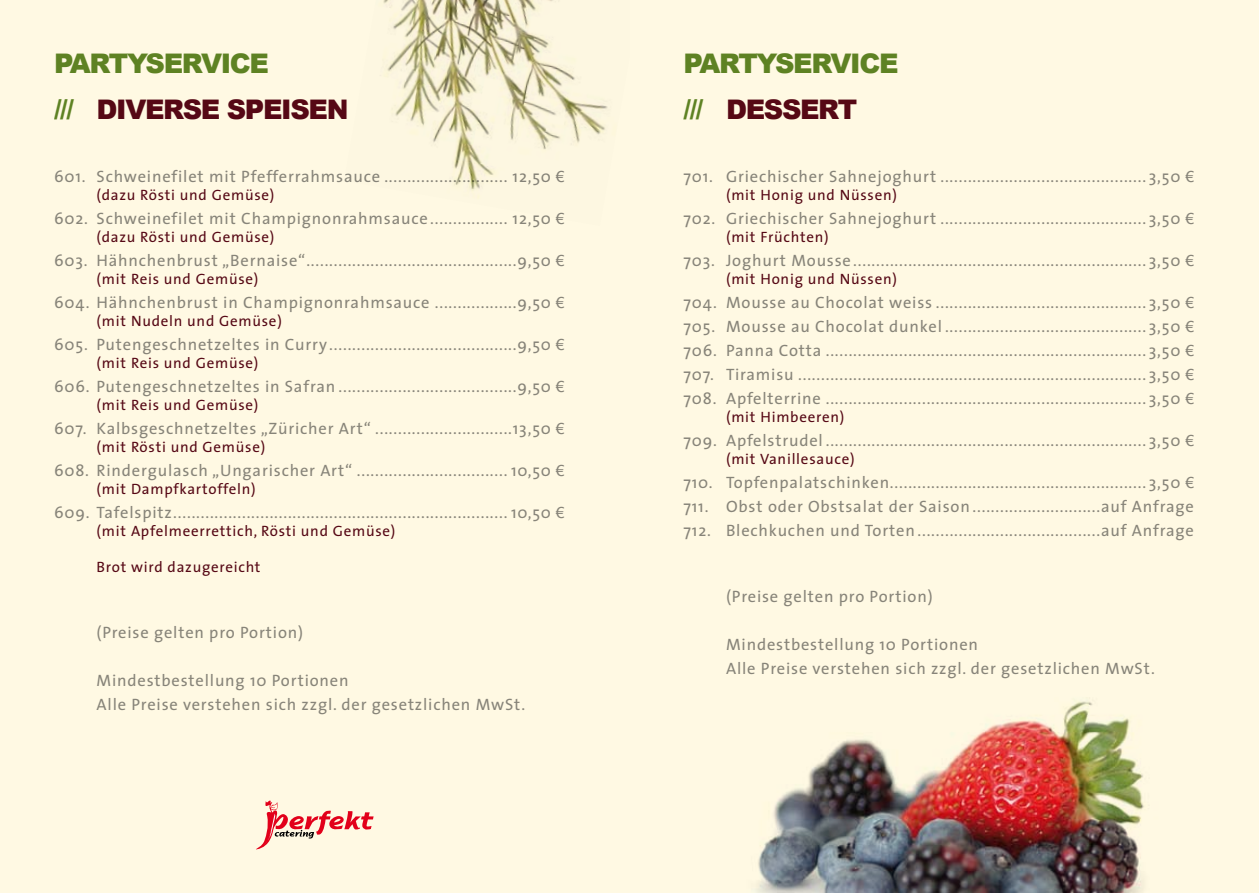
<style>
.page{position:relative;width:1259px;height:893px;background:#fff}
.page>*{position:absolute;margin:0;border:0;box-sizing:border-box;transform-origin:0 0}
.t1{font:900 27px/45.3px "Arial";letter-spacing:-.05em;color:#5e8628}
.t2{font:16.5px/24px "The Sans";letter-spacing:.05em;color:#878889}
.t3{font:15px "The Sans";letter-spacing:.05em;color:#560918}
.s1{color:#560918}
.s2{font-family:"Tahoma";font-size:15px}
</style>
<div class="page">
<div style="left:0;top:0;width:629px;height:893px;background:#fff9e3"></div>
<div style="left:629px;top:0;width:630px;height:893px;background:#fff9e3"></div>
<svg style="left:256px;top:800px;width:117px;height:49px"></svg>
<img style="left:755px;top:701px;width:390px;height:192px">
<img style="left:383px;top:0;width:225px;height:198px">
<h1 class="t1" style="left:54px;top:41px;width:297px">PARTYSERVICE<br>/// <span class="s1">DIVERSE SPEISEN</span></h1>
<p class="t2" style="left:54px;top:164px;width:512px">601. Schweinefilet mit Pfefferrahmsauce ........................... 12,50 <span class="s2">€</span></p>
<p class="t3" style="left:97px;top:182px;width:179px">(dazu Rösti und Gemüse)</p>
<p class="t2" style="left:54px;top:206px;width:512px">602. Schweinefilet mit Champignonrahmsauce................. 12,50 <span class="s2">€</span></p>
<p class="t3" style="left:97px;top:224px;width:179px">(dazu Rösti und Gemüse)</p>
<p class="t2" style="left:54px;top:248px;width:512px">603. Hähnchenbrust „Bernaise“..............................................9,50 <span class="s2">€</span></p>
<p class="t3" style="left:97px;top:266px;width:163px">(mit Reis und Gemüse)</p>
<p class="t2" style="left:54px;top:290px;width:512px">604. Hähnchenbrust in Champignonrahmsauce ..................9,50 <span class="s2">€</span></p>
<p class="t3" style="left:97px;top:308px;width:187px">(mit Nudeln und Gemüse)</p>
<p class="t2" style="left:54px;top:332px;width:512px">605. Putengeschnetzeltes in Curry.........................................9,50 <span class="s2">€</span></p>
<p class="t3" style="left:97px;top:350px;width:163px">(mit Reis und Gemüse)</p>
<p class="t2" style="left:54px;top:374px;width:512px">606. Putengeschnetzeltes in Safran .......................................9,50 <span class="s2">€</span></p>
<p class="t3" style="left:97px;top:392px;width:163px">(mit Reis und Gemüse)</p>
<p class="t2" style="left:54px;top:416px;width:512px">607. Kalbsgeschnetzeltes „Züricher Art“ ..............................13,50 <span class="s2">€</span></p>
<p class="t3" style="left:97px;top:434px;width:170px">(mit Rösti und Gemüse)</p>
<p class="t2" style="left:54px;top:458px;width:512px">608. Rindergulasch „Ungarischer Art“ ................................. 10,50 <span class="s2">€</span></p>
<p class="t3" style="left:97px;top:476px;width:161px">(mit Dampfkartoffeln)</p>
<p class="t2" style="left:54px;top:500px;width:512px">609. Tafelspitz......................................................................... 10,50 <span class="s2">€</span></p>
<p class="t3" style="left:97px;top:518px;width:300px">(mit Apfelmeerrettich, Rösti und Gemüse)</p>
<p class="t3" style="left:97px;top:554px;width:165px">Brot wird dazugereicht</p>
<p class="t2" style="left:97px;top:620px;width:208px">(Preise gelten pro Portion)</p>
<p class="t2" style="left:97px;top:668px;width:430px">Mindestbestellung 10 Portionen<br>Alle Preise verstehen sich zzgl. der gesetzlichen MwSt.</p>
<h1 class="t1" style="left:683px;top:41px;width:217px">PARTYSERVICE /// <span class="s1">DESSERT</span></h1>
<p class="t2" style="left:683px;top:164px;width:512px">701. Griechischer Sahnejoghurt .............................................3,50 <span class="s2">€</span></p>
<p class="t3" style="left:726px;top:182px;width:172px">(mit Honig und Nüssen)</p>
<p class="t2" style="left:683px;top:206px;width:512px">702. Griechischer Sahnejoghurt .............................................3,50 <span class="s2">€</span></p>
<p class="t3" style="left:726px;top:224px;width:104px">(mit Früchten)</p>
<p class="t2" style="left:683px;top:248px;width:512px">703. Joghurt Mousse................................................................3,50 <span class="s2">€</span></p>
<p class="t3" style="left:726px;top:266px;width:172px">(mit Honig und Nüssen)</p>
<p class="t2" style="left:683px;top:290px;width:512px;text-align:justify">704. Mousse au Chocolat weiss ..............................................3,50 <span class="s2">€ </span>705. Mousse au Chocolat dunkel ............................................3,50 <span class="s2">€ </span>706. Panna Cotta ......................................................................3,50 <span class="s2">€ </span>707. Tiramisu ............................................................................3,50 <span class="s2">€ </span>708. Apfelterrine ......................................................................3,50 <span class="s2">€</span></p>
<p class="t3" style="left:726px;top:404px;width:120px">(mit Himbeeren)</p>
<p class="t2" style="left:683px;top:428px;width:512px">709. Apfelstrudel ......................................................................3,50 <span class="s2">€</span></p>
<p class="t3" style="left:726px;top:446px;width:130px">(mit Vanillesauce)</p>
<p class="t2" style="left:683px;top:470px;width:512px;text-align:justify">710. Topfenpalatschinken........................................................3,50 <span class="s2">€ </span>711. Obst oder Obstsalat der Saison ............................auf Anfrage 712. Blechkuchen und Torten........................................auf Anfrage</p>
<p class="t2" style="left:726px;top:584px;width:208px">(Preise gelten pro Portion)</p>
<p class="t2" style="left:726px;top:632px;width:430px">Mindestbestellung 10 Portionen<br>Alle Preise verstehen sich zzgl. der gesetzlichen MwSt.</p>
</div>
